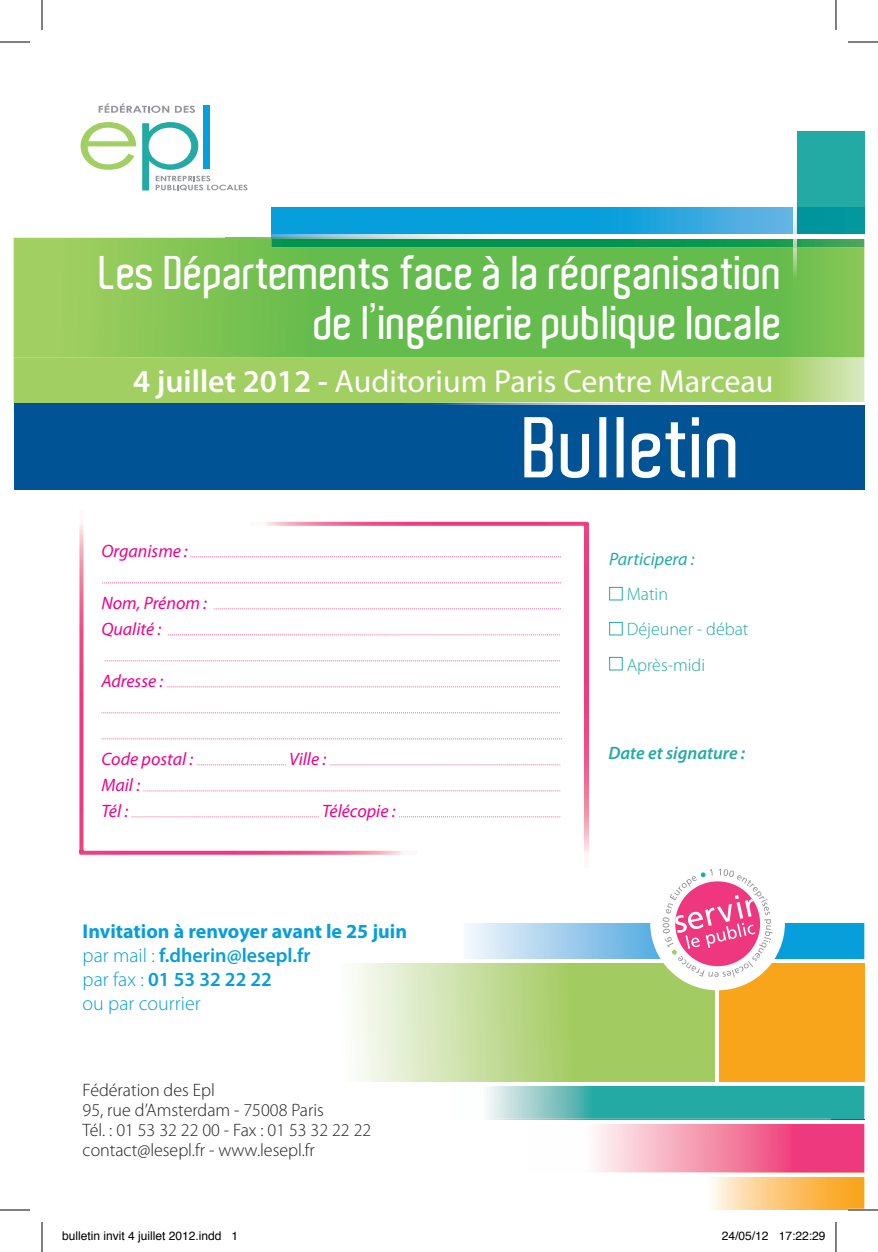
<style>
.page{position:relative;width:878px;height:1252px;background:#fff}
.page>*{position:absolute;margin:0;border:0;box-sizing:border-box;transform-origin:0 0}
.t1{font:600 83px "Aldo";color:#fff}
.t2{font:600 46px/50px "Aldo";letter-spacing:-.01em;color:#fff;text-align:right}
.t3{font:32px "Myriad Pro";color:#fff}
.t4{font:700 20px/24px "Myriad Pro";color:#069edb}
.t5{font:300 18px/20px "Myriad Pro";color:#231f20}
.t6{font:italic 18px/26px "Myriad Pro";color:#ed028c}
.t7{font:300 18px/35px "Myriad Pro";color:#24aaa5}
.t8{font:italic 600 18px "Myriad Pro";color:#24aaa5}
.t9{font:italic 18px "Myriad Pro";color:#24aaa5}
.t10{font:12px "Helvetica";color:#000}
.s1{font-weight:600}
.s2{font-weight:300}
</style>
<div class="page">
<svg style="left:81px;top:122px;width:55px;height:48px"></svg>
<div style="left:203px;top:106px;width:7px;height:63px;background:#069edb"></div>
<svg style="left:99px;top:103px;width:70px;height:10px"></svg>
<svg style="left:175px;top:106px;width:20px;height:7px"></svg>
<svg style="left:142px;top:122px;width:105px;height:69px"></svg>
<svg style="left:353px;top:963px;width:362px;height:119px;background:#beda91"></svg>
<div style="left:716px;top:961px;width:148px;height:122px;background:#f9a51b"></div>
<hr style="left:715px;top:890px;width:4px;height:194px;background:#fff">
<svg style="left:486px;top:1082px;width:378px;height:128px"></svg>
<hr style="left:266px;top:1120px;width:598px;height:3px;background:#fff">
<hr style="left:601px;top:1173px;width:106px;height:4px;background:#fff">
<img style="left:707px;top:1173px;width:157px;height:4px">
<div style="left:650px;top:856px;width:135px;height:134px;background:#fff;border-radius:50%"></div>
<svg style="left:463px;top:869px;width:401px;height:108px"></svg>
<svg style="left:609px;top:587px;width:14px;height:13px"></svg>
<svg style="left:609px;top:622px;width:14px;height:13px"></svg>
<svg style="left:609px;top:657px;width:14px;height:13px"></svg>
<hr style="left:584px;top:526px;width:4px;height:342px;background:#fef8f9">
<svg style="left:79px;top:521px;width:509px;height:334px"></svg>
<div style="left:796px;top:131px;width:68px;height:106px;background:#24aaa5"></div>
<img style="left:14px;top:238px;width:850px;height:165px">
<svg style="left:271px;top:207px;width:522px;height:27px;background:#17a2dc"></svg>
<div style="left:797px;top:207px;width:67px;height:27px;background:#01959d"></div>
<img style="left:271px;top:239px;width:593px;height:8px">
<img style="left:793px;top:247px;width:4px;height:42px">
<img style="left:797px;top:234px;width:67px;height:5px">
<svg style="left:225px;top:237px;width:46px;height:1px"></svg>
<img style="left:225px;top:238px;width:46px;height:1px">
<img style="left:271px;top:234px;width:522px;height:5px">
<svg style="left:793px;top:131px;width:4px;height:116px"></svg>
<div style="left:14px;top:403px;width:850px;height:87px;background:#005495"></div>
<img style="left:404px;top:402px;width:460px;height:1px">
<svg style="left:433px;top:403px;width:431px;height:2px"></svg>
<hr style="left:848px;top:1209px;width:30px;height:2px;background:#fff">
<hr style="left:0;top:42px;width:30px;height:1px;background:#000">
<hr style="left:848px;top:42px;width:30px;height:1px;background:#000">
<hr style="left:0;top:1210px;width:30px;height:1px;background:#000">
<hr style="left:848px;top:1210px;width:30px;height:1px;background:#000">
<hr style="left:42px;top:0;width:1px;height:30px;background:#000">
<hr style="left:42px;top:1222px;width:1px;height:30px;background:#000">
<hr style="left:835px;top:0;width:1px;height:30px;background:#000">
<hr style="left:835px;top:1222px;width:1px;height:30px;background:#000">
<h2 class="t2" style="left:100px;top:248px;width:685px">Les Départements face à la réorganisation de l’ingénierie publique locale</h2>
<h3 class="t3" style="left:133px;top:362px;width:642px"><span class="s1">4 juillet 2012 -</span> Auditorium Paris Centre Marceau</h3>
<h1 class="t1" style="left:524px;top:401px;width:221px">Bulletin</h1>
<p class="t6" style="left:101px;top:538px;width:88px">Organisme :</p>
<p class="t6" style="left:101px;top:590px;width:107px">Nom, Prénom :<br>Qualité :</p>
<p class="t6" style="left:101px;top:668px;width:63px">Adresse :</p>
<p class="t6" style="left:101px;top:746px;width:94px">Code postal :</p>
<p class="t6" style="left:289px;top:746px;width:39px">Ville :</p>
<p class="t6" style="left:101px;top:772px;width:40px">Mail :<br>Tél :</p>
<p class="t6" style="left:322px;top:798px;width:75px">Télécopie :</p>
<p class="t4" style="left:83px;top:918px;width:326px">Invitation à renvoyer avant le 25 juin <span class="s2">par mail :</span> <span class="s1">f.dherin@lesepl.fr<br></span><span class="s2">par fax :</span> <span class="s1">01 53 32 22 22<br></span><span class="s2">ou par courrier</span></p>
<p class="t5" style="left:83px;top:1080px;width:290px">Fédération des Epl<br>95, rue d’Amsterdam - 75008 Paris<br>Tél. : 01 53 32 22 00 - Fax : 01 53 32 22 22 contact@lesepl.fr - www.lesepl.fr</p>
<p class="t9" style="left:609px;top:548px;width:87px">Participera :</p>
<p class="t7" style="left:626px;top:577px;width:123px">Matin<br>Déjeuner - débat<br>Après-midi</p>
<p class="t8" style="left:608px;top:741px;width:138px">Date et signature :</p>
<p class="t10" style="left:62px;top:1226px;width:178px">bulletin invit 4 juillet 2012.indd 1</p>
<p class="t10" style="left:722px;top:1226px;width:105px">24/05/12 17:22:29</p>
</div>
